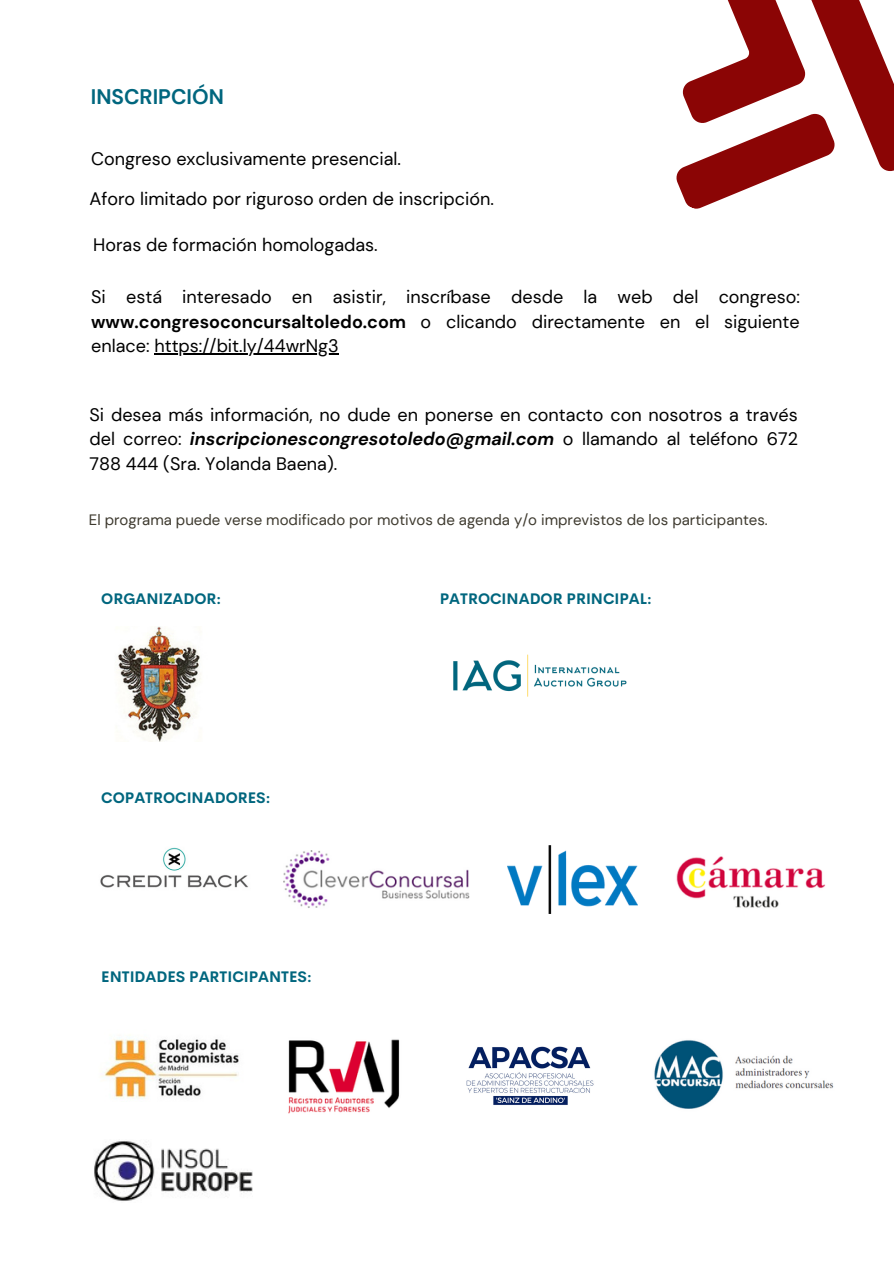
<style>
.page{position:relative;width:894px;height:1264px;background:#fff}
.page>*{position:absolute;margin:0;border:0;box-sizing:border-box;transform-origin:0 0}
.t1{font:700 21px "DM Sans";color:#00667e}
.t2{font:18px/24.8px "DM Sans";color:#000;text-align:justify}
.t3{font:15px "DM Sans";color:#3e3a2f}
.t4{font:700 15px "Cerebri Sans";color:#00667e}
.s1{font-weight:700}
.s2{font-weight:700;font-style:italic}
</style>
<div class="page">
<svg style="left:676px;top:0;width:217px;height:209px"></svg>
<img style="left:453px;top:654px;width:174px;height:43px">
<img style="left:283px;top:850px;width:186px;height:58px">
<img style="left:100px;top:847px;width:148px;height:41px">
<img style="left:118px;top:627px;width:83px;height:114px">
<img style="left:508px;top:845px;width:129px;height:68px">
<img style="left:100px;top:1038px;width:139px;height:61px">
<img style="left:288px;top:1039px;width:112px;height:75px">
<img style="left:466px;top:1046px;width:128px;height:59px">
<img style="left:654px;top:1040px;width:180px;height:69px">
<hr style="left:154px;top:353px;width:185px;height:2px;background:#000">
<img style="left:94px;top:1141px;width:158px;height:60px">
<img style="left:676px;top:856px;width:150px;height:52px">
<p class="t1" style="left:91px;top:84px;width:134px">INSCRIPCIÓN</p>
<p class="t2" style="left:91px;top:147px;width:311px">Congreso exclusivamente presencial.</p>
<p class="t2" style="left:89px;top:187px;width:406px">Aforo limitado por riguroso orden de inscripción.</p>
<p class="t2" style="left:93px;top:233px;width:286px">Horas de formación homologadas.</p>
<p class="t2" style="left:91px;top:284px;width:710px">Si está interesado en asistir, inscríbase desde la web del congreso: <span class="s1">www.congresoconcursaltoledo.com</span> o clicando directamente en el siguiente enlace: https://bit.ly/44wrNg3</p>
<p class="t2" style="left:89px;top:402px;width:710px">Si desea más información, no dude en ponerse en contacto con nosotros a través del correo: <span class="s2">inscripcionescongresotoledo@gmail.com</span> o llamando al teléfono 672<br>788 444 (Sra. Yolanda Baena).</p>
<p class="t3" style="left:89px;top:510px;width:680px">El programa puede verse modificado por motivos de agenda y/o imprevistos de los participantes.</p>
<p class="t4" style="left:101px;top:589px;width:121px">ORGANIZADOR:</p>
<p class="t4" style="left:440px;top:589px;width:213px">PATROCINADOR PRINCIPAL:</p>
<p class="t4" style="left:101px;top:787px;width:170px">COPATROCINADORES:</p>
<p class="t4" style="left:101px;top:966px;width:212px">ENTIDADES PARTICIPANTES:</p>
</div>
